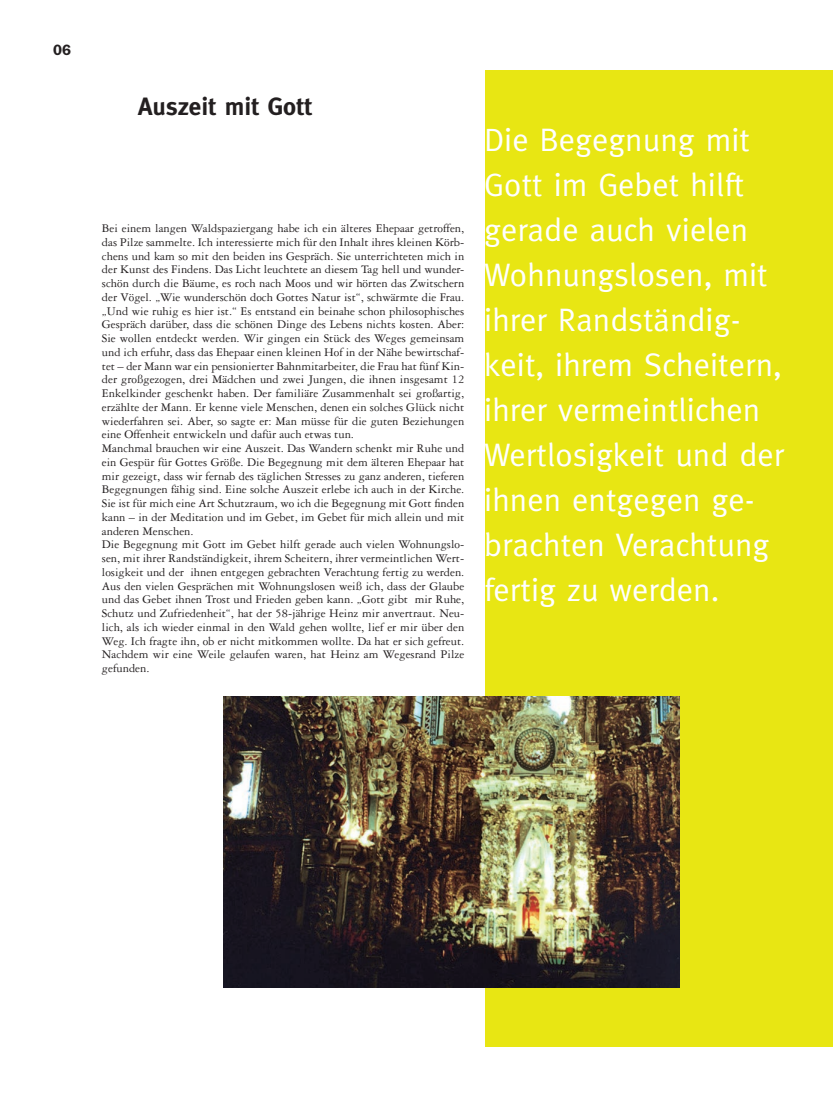
<style>
.page{position:relative;width:833px;height:1099px;background:#fff}
.page>*{position:absolute;margin:0;border:0;box-sizing:border-box;transform-origin:0 0}
.t1{font:32.5px/45px "Meta";letter-spacing:.005em;color:#fff}
.t2{font:700 25px "Meta";letter-spacing:.01em;color:#231f20}
.t3{font:600 15px "Franklin Gothic";color:#231f20}
.t4{font:12.5px/13.8px "Garamond Three";color:#231f20}
</style>
<div class="page">
<div style="left:485px;top:71px;width:348px;height:975px;background:#e8e613"></div>
<img style="left:223px;top:696px;width:456px;height:291px">
<p class="t3" style="left:53px;top:41px;width:20px">06</p>
<h2 class="t2" style="left:138px;top:92px;width:175px">Auszeit mit Gott</h2>
<p class="t4" style="left:102px;top:221px;width:364px">Bei einem langen Waldspaziergang habe ich ein älteres Ehepaar getroffen, das Pilze sammelte. Ich interessierte mich für den Inhalt ihres kleinen Körb&shy;chens und kam so mit den beiden ins Gespräch. Sie unterrichteten mich in der Kunst des Findens. Das Licht leuchtete an diesem Tag hell und wunder&shy;schön durch die Bäume, es roch nach Moos und wir hörten das Zwitschern der Vögel. „Wie wunderschön doch Gottes Natur ist“, schwärmte die Frau. „Und wie ruhig es hier ist.“ Es entstand ein beinahe schon philosophisches Gespräch darüber, dass die schönen Dinge des Lebens nichts kosten. Aber:<br>Sie wollen entdeckt werden. Wir gingen ein Stück des Weges gemeinsam und ich erfuhr, dass das Ehepaar einen kleinen Hof in der Nähe bewirtschaf&shy;tet – der Mann war ein pensionierter Bahnmitarbeiter, die Frau hat fünf Kin&shy;der großgezogen, drei Mädchen und zwei Jungen, die ihnen insgesamt 12<br>Enkelkinder geschenkt haben. Der familiäre Zusammenhalt sei großartig, erzählte der Mann. Er kenne viele Menschen, denen ein solches Glück nicht wiederfahren sei. Aber, so sagte er: Man müsse für die guten Beziehungen eine Offenheit entwickeln und dafür auch etwas tun.<br>Manchmal brauchen wir eine Auszeit. Das Wandern schenkt mir Ruhe und ein Gespür für Gottes Größe. Die Begegnung mit dem älteren Ehepaar hat mir gezeigt, dass wir fernab des täglichen Stresses zu ganz anderen, tieferen Begegnungen fähig sind. Eine solche Auszeit erlebe ich auch in der Kirche.<br>Sie ist für mich eine Art Schutzraum, wo ich die Begegnung mit Gott finden kann – in der Meditation und im Gebet, im Gebet für mich allein und mit anderen Menschen.<br>Die Begegnung mit Gott im Gebet hilft gerade auch vielen Wohnungslo&shy;sen, mit ihrer Randständigkeit, ihrem Scheitern, ihrer vermeintlichen Wert&shy;losigkeit und der ihnen entgegen gebrachten Verachtung fertig zu werden.<br>Aus den vielen Gesprächen mit Wohnungslosen weiß ich, dass der Glaube und das Gebet ihnen Trost und Frieden geben kann. „Gott gibt mir Ruhe, Schutz und Zufriedenheit“, hat der 58-jährige Heinz mir anvertraut. Neu&shy;lich, als ich wieder einmal in den Wald gehen wollte, lief er mir über den Weg. Ich fragte ihn, ob er nicht mitkommen wollte. Da hat er sich gefreut.<br>Nachdem wir eine Weile gelaufen waren, hat Heinz am Wegesrand Pilze gefunden.</p>
<h1 class="t1" style="left:484px;top:116px;width:302px">Die Begegnung mit<br>Gott im Gebet hilft gerade auch vielen<br>Wohnungslosen, mit ihrer Randständig&shy;keit, ihrem Scheitern, ihrer vermeintlichen<br>Wertlosigkeit und der ihnen entgegen ge&shy;brachten Verachtung fertig zu werden.</h1>
</div>
